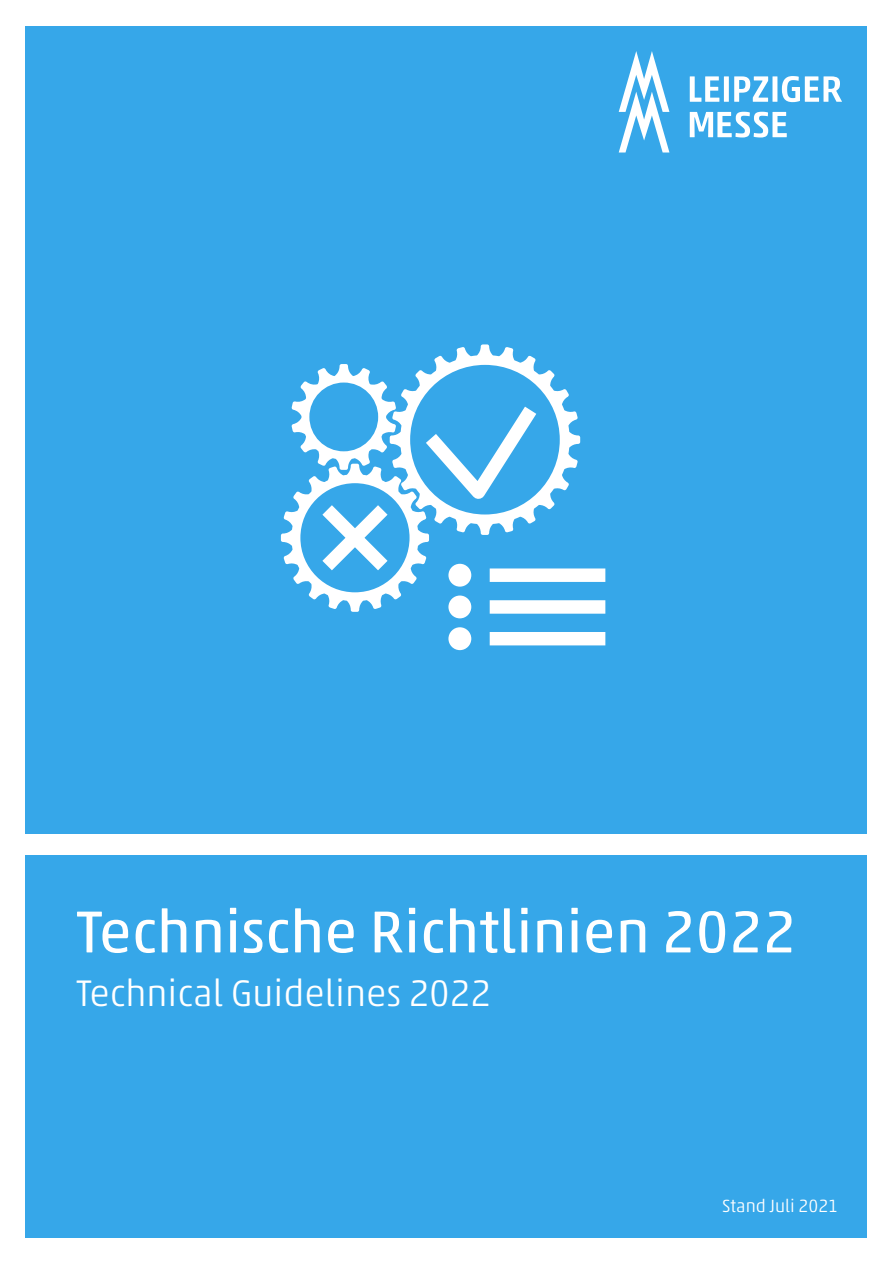
<style>
.page{position:relative;width:893px;height:1263px;background:#fff}
.page>*{position:absolute;margin:0;border:0;box-sizing:border-box;transform-origin:0 0}
.t1{font:60px "Akko W1 G";color:#fff}
.t2{font:300 37.5px "Akko W1 G";color:#fff}
.t3{font:300 18px "Akko W1 G";color:#fff}
</style>
<div class="page">
<div style="left:26px;top:855px;width:841px;height:382px;background:#36a7e9"></div>
<div style="left:26px;top:26px;width:841px;height:807px;background:#36a7e9"></div>
<svg style="left:690px;top:112px;width:97px;height:25px"></svg>
<svg style="left:690px;top:76px;width:152px;height:26px"></svg>
<svg style="left:619px;top:51px;width:50px;height:101px"></svg>
<svg style="left:281px;top:344px;width:299px;height:268px"></svg>
<div style="left:490px;top:568px;width:115px;height:14px;background:#fff"></div>
<div style="left:448px;top:564px;width:23px;height:23px;background:#fff;border-radius:50%"></div>
<div style="left:490px;top:600px;width:115px;height:14px;background:#fff"></div>
<div style="left:448px;top:595px;width:23px;height:23px;background:#fff;border-radius:50%"></div>
<div style="left:490px;top:632px;width:115px;height:13px;background:#fff"></div>
<div style="left:448px;top:627px;width:23px;height:23px;background:#fff;border-radius:50%"></div>
<p class="t1" style="left:76px;top:888px;width:721px">Technische Richtlinien 2022</p>
<p class="t2" style="left:76px;top:967px;width:416px">Technical Guidelines 2022</p>
<p class="t3" style="left:722px;top:1193px;width:117px">Stand Juli 2021</p>
</div>
